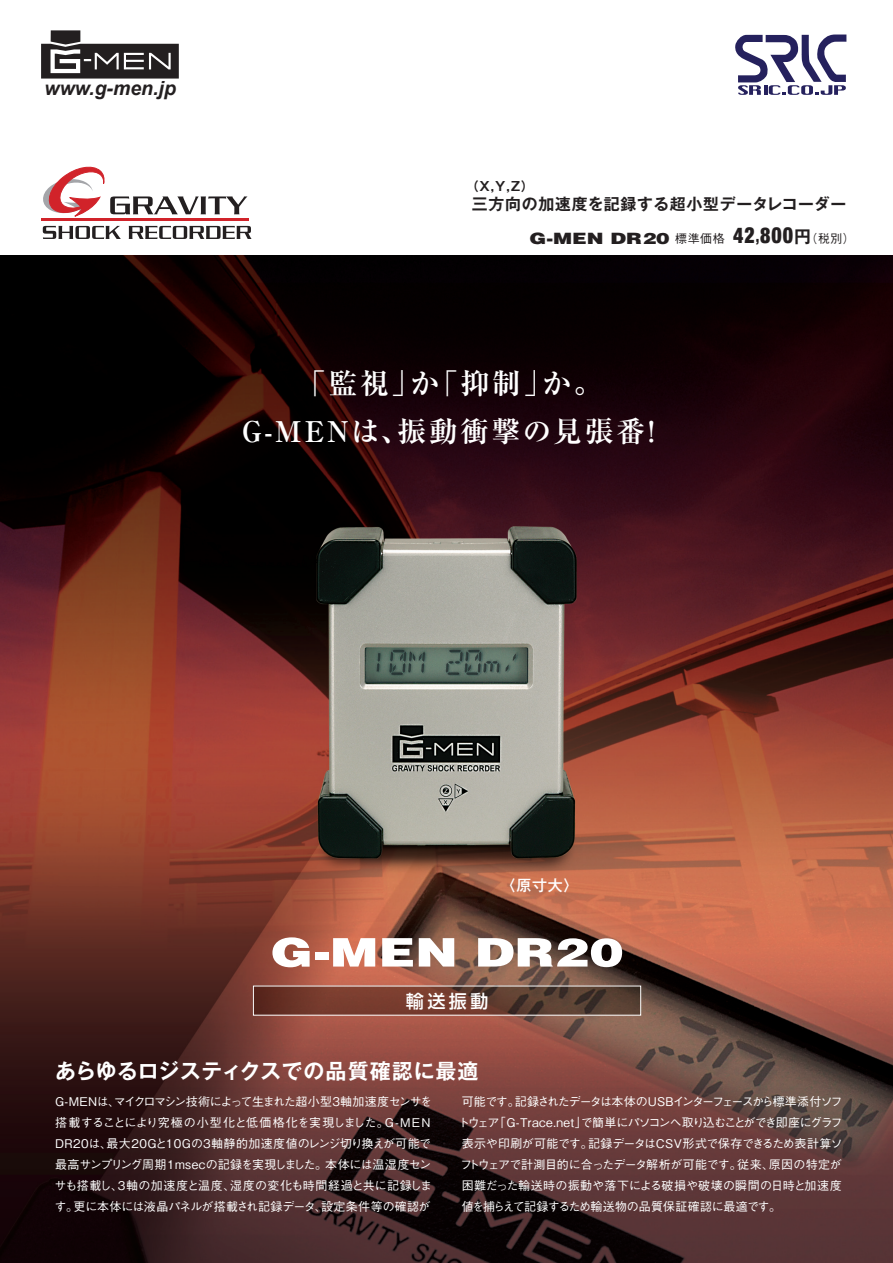
<style>
.page{position:relative;width:893px;height:1263px;background:#fff}
.page>*{position:absolute;margin:0;border:0;box-sizing:border-box;transform-origin:0 0}
.t1{font:700 28.5px/47.1px "Ryumin Pro";letter-spacing:.1em;color:#fff;text-align:center}
.t2{font:900 condensed 22.05px "Helvetica Neue";color:#231f20;scale:.9 1}
.t3{font:700 21px "Gothic MB101 Pro De";letter-spacing:.025em;color:#fff}
.t4{font:italic 700 19.5px "Arial";color:#231f20}
.t5{font:500 18px "Shin Go Pro";color:#fff}
.t6{font:700 15.9px "Gothic MB101 Pro De";letter-spacing:.05em;color:#231f20}
.t7{font:900 15.6px "Helvetica";color:#231f20;scale:1.29 1}
.t8{font:500 15px "Gothic MB101 Pro";color:#fff}
.t9{font:700 12.75px "Gothic MB101 Pro De";color:#231f20}
.t10{font:500 12px/21px "Gothic BBB Pro";letter-spacing:-.01em;color:#fff}
.t11{font:500 12px "Gothic BBB Pro";letter-spacing:-.03em;color:#fff}
.t12{font:500 12px "Gothic BBB Pro";letter-spacing:-.075em;color:#fff}
.t13{font:500 12px "Gothic BBB Pro";letter-spacing:-.105em;color:#fff}
.t14{font:500 12px "Gothic BBB Pro";letter-spacing:.015em;color:#fff}
.s1{font-family:"Gothic BBB Pro";font-weight:500;font-stretch:normal;font-size:12px}
.s2{font-size:15.15px}
.s3{font-family:"Gothic MB101 Pro De";font-weight:700;font-stretch:normal;font-size:16.95px}
.s4{font-family:"Gothic BBB Pro";font-weight:500;font-stretch:normal;font-size:11.85px}
</style>
<div class="page">
<img style="left:0;top:255px;width:893px;height:1008px">
<svg style="left:41px;top:30px;width:138px;height:49px"></svg>
<hr style="left:41px;top:219px;width:208px;height:2px;background:#d1232a">
<svg style="left:43px;top:166px;width:205px;height:51px"></svg>
<svg style="left:43px;top:226px;width:78px;height:13px"></svg>
<svg style="left:129px;top:226px;width:123px;height:13px"></svg>
<svg style="left:735px;top:35px;width:111px;height:60px"></svg>
<svg style="left:272px;top:937px;width:38px;height:30px"></svg>
<div style="left:315px;top:953px;width:13px;height:7px;background:#fff"></div>
<svg style="left:333px;top:938px;width:42px;height:28px"></svg>
<svg style="left:382px;top:938px;width:31px;height:28px"></svg>
<svg style="left:419px;top:938px;width:35px;height:28px"></svg>
<svg style="left:478px;top:938px;width:144px;height:29px"></svg>
<h3 class="t4" style="left:45px;top:76px;width:133px">www.g-men.jp</h3>
<p class="t9" style="left:466px;top:175px;width:69px">（X,Y,Z）</p>
<h3 class="t6" style="left:472px;top:191px;width:376px">三方向の加速度を記録する超小型データレコーダー</h3>
<h2 class="t2" style="left:675px;top:217px;width:201px"><span class="s1">標準価格</span> 42<span class="s2">,</span>800<span class="s3">円</span><span class="s4">（税別）</span></h2>
<h3 class="t7" style="left:530px;top:228px;width:110px">G-MEN DR20</h3>
<h1 class="t1" style="left:242px;top:358px;width:425px">「監視」か「抑制」か。<br>G-MENは、振動衝撃の見張番！</h1>
<p class="t8" style="left:501px;top:873px;width:79px">〈原寸大〉</p>
<h3 class="t5" style="left:406px;top:986px;width:84px">輸送振動</h3>
<h3 class="t3" style="left:55px;top:1053px;width:425px">あらゆるロジスティクスでの品質確認に最適</h3>
<p class="t10" style="left:54px;top:1089px;width:379px">G-MENは、マイクロマシン技術によって生まれた超小型3軸加速度センサを搭載することにより究極の小型化と低価格化を実現しました。G-MEN DR20は、最大20Gと10Gの3軸静的加速度値のレンジ切り換えが可能で最高サンプリング周期1msecの記録を実現しました。本体には温湿度センサも搭載し、3軸の加速度と温度、湿度の変化も時間経過と共に記録します。更に本体には液晶パネルが搭載され記録データ、設定条件等の確認が</p>
<p class="t13" style="left:462px;top:1091px;width:382px">可能です。記録されたデータは本体のUSBインターフェースから標準添付ソフ</p>
<p class="t12" style="left:458px;top:1112px;width:386px">トウェア「G-Trace.net」で簡単にパソコンへ取り込むことができ即座にグラフ</p>
<p class="t11" style="left:462px;top:1133px;width:382px">表示や印刷が可能です。記録データはCSV形式で保存できるため表計算ソ</p>
<p class="t11" style="left:460px;top:1154px;width:383px">フトウェアで計測目的に合ったデータ解析が可能です。従来、原因の特定が</p>
<p class="t14" style="left:462px;top:1175px;width:381px">困難だった輸送時の振動や落下による破損や破壊の瞬間の日時と加速度</p>
<p class="t11" style="left:462px;top:1196px;width:321px">値を捕らえて記録するため輸送物の品質保証確認に最適です。</p>
</div>
